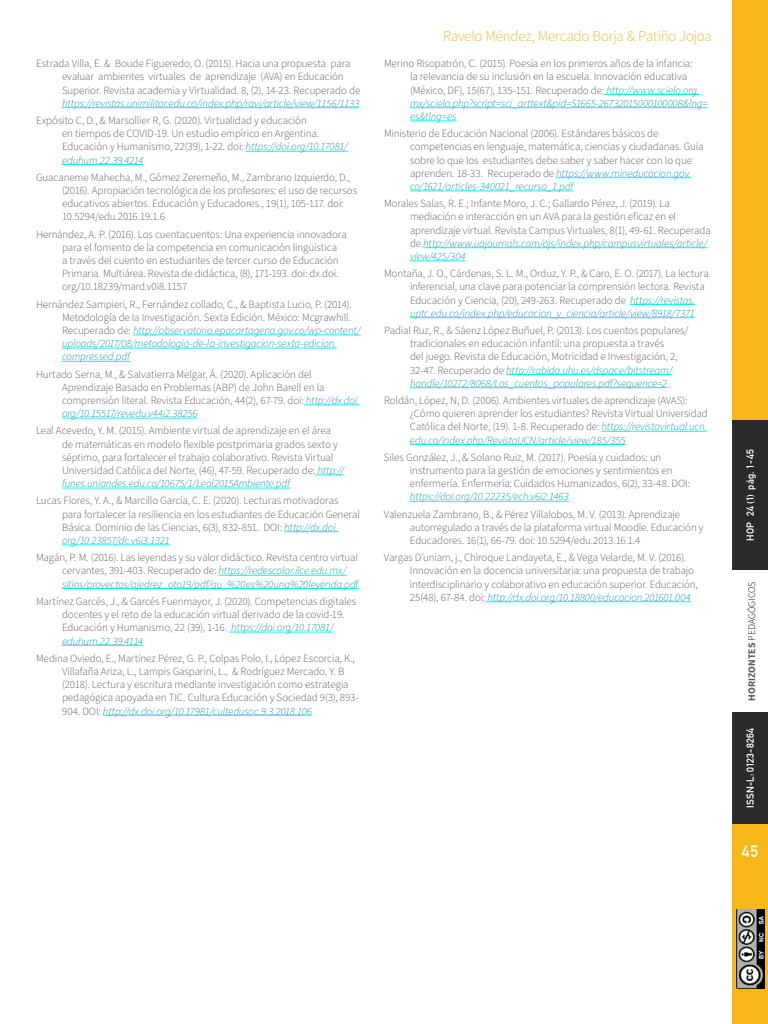
<style>
.page{position:relative;width:768px;height:1024px;background:#fff}
.page>*{position:absolute;margin:0;border:0;box-sizing:border-box;transform-origin:0 0}
.t1{font:700 16px "DIN Alternate";color:#fff}
.t2{font:300 15px "Source Sans Pro";letter-spacing:-.015em;color:#eeb731}
.t3{font:300 11px/13.2px "Source Sans Pro";letter-spacing:-.01em;color:#5a5a5a}
.t4{font:italic 300 11px "Source Sans Pro";letter-spacing:-.015em;color:#09909f}
.t5{font:700 10px "DIN Alternate";letter-spacing:.015em;color:#fff}
.t6{font:300 10px "Source Sans Pro";letter-spacing:-.015em;color:#000}
.s1{font-style:italic;color:#09909f}
.s2{font-weight:700;color:#5a5a5a}
</style>
<div class="page">
<hr style="left:62px;top:107px;width:298px;height:1px;background:#0ff">
<hr style="left:246px;top:151px;width:102px;height:1px;background:#0ff">
<hr style="left:62px;top:164px;width:81px;height:1px;background:#0ff">
<hr style="left:133px;top:335px;width:228px;height:1px;background:#0ff">
<hr style="left:62px;top:348px;width:275px;height:1px;background:#0ff">
<hr style="left:62px;top:361px;width:68px;height:1px;background:#0ff">
<hr style="left:304px;top:405px;width:56px;height:1px;background:#0ff">
<hr style="left:62px;top:418px;width:135px;height:1px;background:#0ff">
<svg style="left:315px;top:475px;width:29px;height:1px"></svg>
<hr style="left:62px;top:488px;width:228px;height:1px;background:#0ff">
<hr style="left:284px;top:531px;width:54px;height:1px;background:#0ff">
<hr style="left:62px;top:545px;width:108px;height:1px;background:#0ff">
<hr style="left:219px;top:575px;width:127px;height:1px;background:#0ff">
<hr style="left:62px;top:588px;width:296px;height:1px;background:#0ff">
<hr style="left:229px;top:632px;width:105px;height:1px;background:#0ff">
<hr style="left:62px;top:645px;width:81px;height:1px;background:#0ff">
<hr style="left:103px;top:715px;width:209px;height:1px;background:#0ff">
<hr style="left:604px;top:94px;width:95px;height:1px;background:#0ff">
<hr style="left:410px;top:107px;width:298px;height:1px;background:#0ff">
<hr style="left:410px;top:121px;width:47px;height:1px;background:#0ff">
<hr style="left:556px;top:177px;width:135px;height:1px;background:#0ff">
<hr style="left:410px;top:191px;width:163px;height:1px;background:#0ff">
<hr style="left:423px;top:247px;width:284px;height:1px;background:#0ff">
<hr style="left:410px;top:261px;width:56px;height:1px;background:#0ff">
<hr style="left:630px;top:304px;width:65px;height:1px;background:#0ff">
<hr style="left:410px;top:317px;width:285px;height:1px;background:#0ff">
<hr style="left:506px;top:374px;width:166px;height:1px;background:#0ff">
<hr style="left:410px;top:387px;width:257px;height:1px;background:#0ff">
<hr style="left:602px;top:431px;width:105px;height:1px;background:#0ff">
<hr style="left:410px;top:444px;width:216px;height:1px;background:#0ff">
<hr style="left:410px;top:501px;width:159px;height:1px;background:#0ff">
<hr style="left:485px;top:601px;width:206px;height:1px;background:#0ff">
<div style="left:732px;top:712px;width:36px;height:312px;background:#f5b818"></div>
<div style="left:732px;top:0;width:36px;height:570px;background:#f5b818"></div>
<div style="left:732px;top:420px;width:36px;height:150px;background:#2a2a2a"></div>
<div style="left:732px;top:712px;width:36px;height:112px;background:#2a2a2a"></div>
<img style="left:736px;top:909px;width:28px;height:80px">
<p class="t3" style="left:62px;top:57px;width:300px;text-indent:-26px">Estrada Villa, E. &amp; Boude Figueredo, O. (2015). Hacia una propuesta para evaluar ambientes virtuales de aprendizaje (AVA) en Educación<br>Superior. Revista academia y Virtualidad. 8, (2), 14-23. Recuperado de</p>
<p class="t4" style="left:62px;top:96px;width:299px">https://revistas.unimilitar.edu.co/index.php/ravi/article/view/1156/1133</p>
<p class="t3" style="left:62px;top:114px;width:288px;text-indent:-26px">Expósito C, D., &amp; Marsollier R, G. (2020). Virtualidad y educación<br>en tiempos de COVID-19. Un estudio empírico en Argentina.<br>Educación y Humanismo, 22(39), 1-22. doi: <span class="s1">https://doi.org/10.17081/ eduhum.22.39.4214</span></p>
<p class="t3" style="left:62px;top:171px;width:297px;text-indent:-26px">Guacaneme Mahecha, M., Gómez Zeremeño, M., Zambrano Izquierdo, D., (2016). Apropiación tecnológica de los profesores: el uso de recursos educativos abiertos. Educación y Educadores., 19(1), 105-117. doi:<br>10.5294/edu.2016.19.1.6</p>
<p class="t3" style="left:62px;top:228px;width:286px;text-indent:-26px">Hernández, A. P. (2016). Los cuentacuentos: Una experiencia innovadora para el fomento de la competencia en comunicación lingüística<br>a través del cuento en estudiantes de tercer curso de Educación Primaria. Multiárea. Revista de didáctica, (8), 171-193. doi: dx.doi. org/10.18239/mard.v0i8.1157</p>
<p class="t3" style="left:62px;top:298px;width:300px;text-indent:-26px">Hernández Sampieri, R., Fernández collado, C., &amp; Baptista Lucio, P. (2014).<br>Metodología de la Investigación. Sexta Edición. México: Mcgrawhill.<br>Recuperado de: <span class="s1">http://observatorio.epacartagena.gov.co/wp-content/ uploads/2017/08/metodologia-de-la-investigacion-sexta-edicion. compressed.pdf</span></p>
<p class="t3" style="left:62px;top:368px;width:299px;text-indent:-26px">Hurtado Serna, M., &amp; Salvatierra Melgar, Á. (2020). Aplicación del Aprendizaje Basado en Problemas (ABP) de John Barell en la comprensión literal. Revista Educación, 44(2), 67-79. doi: <span class="s1">http://dx.doi. org/10.15517/revedu.v44i2.38256</span></p>
<p class="t3" style="left:62px;top:425px;width:283px;text-indent:-26px">Leal Acevedo, Y. M. (2015). Ambiente virtual de aprendizaje en el área de matemáticas en modelo flexible postprimaria grados sexto y séptimo, para fortalecer el trabajo colaborativo. Revista Virtual Universidad Católica del Norte, (46), 47-59. Recuperado de: <span class="s1">http:// funes.uniandes.edu.co/10675/1/Leal2015Ambiente.pdf</span></p>
<p class="t3" style="left:62px;top:495px;width:299px;text-indent:-26px">Lucas Flores, Y. A., &amp; Marcillo García, C. E. (2020). Lecturas motivadoras para fortalecer la resiliencia en los estudiantes de Educación General Básica. Dominio de las Ciencias, 6(3), 832-851. DOI: <span class="s1">http://dx.doi. org/10.23857/dc.v6i3.1321</span></p>
<p class="t3" style="left:62px;top:551px;width:298px;text-indent:-26px">Magán, P. M. (2016). Las leyendas y su valor didáctico. Revista centro virtual cervantes, 391-403. Recuperado de: <span class="s1">https://redescolar.ilce.edu.mx/ sitios/proyectos/ajedrez_oto19/pdf/qu_%20es%20una%20leyenda.pdf</span></p>
<p class="t3" style="left:62px;top:595px;width:296px;text-indent:-26px">Martínez Garcés, J., &amp; Garcés Fuenmayor, J. (2020). Competencias digitales docentes y el reto de la educación virtual derivado de la covid-19.<br>Educación y Humanismo, 22 (39), 1-16. <span class="s1">https://doi.org/10.17081/ eduhum.22.39.4114</span></p>
<p class="t3" style="left:62px;top:652px;width:298px;text-indent:-26px">Medina Oviedo, E., Martínez Pérez, G. P., Colpas Polo, I., López Escorcia, K., Villafaña Ariza, L., Lampis Gasparini, L., &amp; Rodríguez Mercado, Y. B (2018). Lectura y escritura mediante investigación como estrategia pedagógica apoyada en TIC. Cultura Educación y Sociedad 9(3), 893- 904. DOI: <span class="s1">http://dx.doi.org/10.17981/cultedusoc.9.3.2018.106</span></p>
<h2 class="t2" style="left:443px;top:26px;width:270px">Ravelo Méndez, Mercado Borja &amp; Patiño Jojoa</h2>
<p class="t3" style="left:410px;top:57px;width:299px;text-indent:-26px">Merino Risopatrón, C. (2015). Poesía en los primeros años de la infancia:<br>la relevancia de su inclusión en la escuela. Innovación educativa (México, DF), 15(67), 135-151. Recuperado de: <span class="s1">http://www.scielo.org. mx/scielo.php?script=sci_arttext&amp;pid=S1665-26732015000100008&amp;lng= es&amp;tlng=es</span></p>
<p class="t3" style="left:410px;top:127px;width:295px;text-indent:-26px">Ministerio de Educación Nacional (2006). Estándares básicos de competencias en lenguaje, matemática, ciencias y ciudadanas. Guía sobre lo que los estudiantes debe saber y saber hacer con lo que aprenden. 18-33. Recuperado de <span class="s1">https://www.mineducacion.gov. co/1621/articles-340021_recurso_1.pdf</span></p>
<p class="t3" style="left:410px;top:197px;width:302px;text-indent:-26px">Morales Salas, R. E.; Infante Moro, J. C.; Gallardo Pérez, J. (2019). La mediación e interacción en un AVA para la gestión eficaz en el aprendizaje virtual. Revista Campus Virtuales, 8(1), 49-61. Recuperada de <span class="s1">http://www.uajournals.com/ojs/index.php/campusvirtuales/article/ view/425/304</span></p>
<p class="t3" style="left:410px;top:267px;width:300px;text-indent:-26px">Montaña, J. O., Cárdenas, S. L. M., Orduz, Y. P., &amp; Caro, E. O. (2017). La lectura inferencial, una clave para potenciar la comprensión lectora. Revista Educación y Ciencia, (20), 249-263. Recuperado de <span class="s1">https://revistas. uptc.edu.co/index.php/educacion_y_ciencia/article/view/8918/7371</span></p>
<p class="t3" style="left:410px;top:324px;width:280px;text-indent:-26px">Padial Ruz, R., &amp; Sáenz López Buñuel, P. (2013). Los cuentos populares/ tradicionales en educación infantil: una propuesta a través<br>del juego. Revista de Educación, Motricidad e Investigación, 2, 32-47. Recuperado de <span class="s1">http://rabida.uhu.es/dspace/bitstream/ handle/10272/8068/Los_cuentos_populares.pdf?sequence=2</span></p>
<p class="t3" style="left:410px;top:394px;width:299px;text-indent:-26px">Roldán, López, N, D. (2006). Ambientes virtuales de aprendizaje (AVAS): ¿Cómo quieren aprender los estudiantes? Revista Virtual Universidad Católica del Norte, (19). 1-8. Recuperado de: <span class="s1">https://revistavirtual.ucn. edu.co/index.php/RevistaUCN/article/view/185/355</span></p>
<p class="t3" style="left:410px;top:451px;width:282px;text-indent:-26px">Siles González, J., &amp; Solano Ruiz, M. (2017). Poesía y cuidados: un instrumento para la gestión de emociones y sentimientos en enfermería. Enfermería: Cuidados Humanizados, 6(2), 33-48. DOI:</p>
<p class="t4" style="left:410px;top:489px;width:160px">https://doi.org/10.22235/ech.v6i2.1463</p>
<p class="t3" style="left:410px;top:508px;width:295px;text-indent:-26px">Valenzuela Zambrano, B., &amp; Pérez Villalobos, M. V. (2013). Aprendizaje autorregulado a través de la plataforma virtual Moodle. Educación y<br>Educadores. 16(1), 66-79. doi: 10.5294/edu.2013.16.1.4</p>
<p class="t3" style="left:410px;top:551px;width:289px;text-indent:-26px">Vargas D’uniam, j., Chiroque Landayeta, E., &amp; Vega Velarde, M. V. (2016).<br>Innovación en la docencia universitaria: una propuesta de trabajo interdisciplinario y colaborativo en educación superior. Educación, 25(48), 67-84. doi: <span class="s1">http://dx.doi.org/10.18800/educacion.201601.004</span></p>
<p class="t5" style="left:743px;top:541px;width:93px;rotate:-90deg">HOP 24 (1) pág. 1-45</p>
<p class="t6" style="left:745px;top:701px;width:121px;rotate:-90deg"><span class="s2">HORIZONTES</span> PEDAGÓGICOS</p>
<p class="t5" style="left:743px;top:808px;width:81px;rotate:-90deg">ISSN-L: 0123-8264</p>
<h1 class="t1" style="left:742px;top:839px;width:18px">45</h1>
</div>
